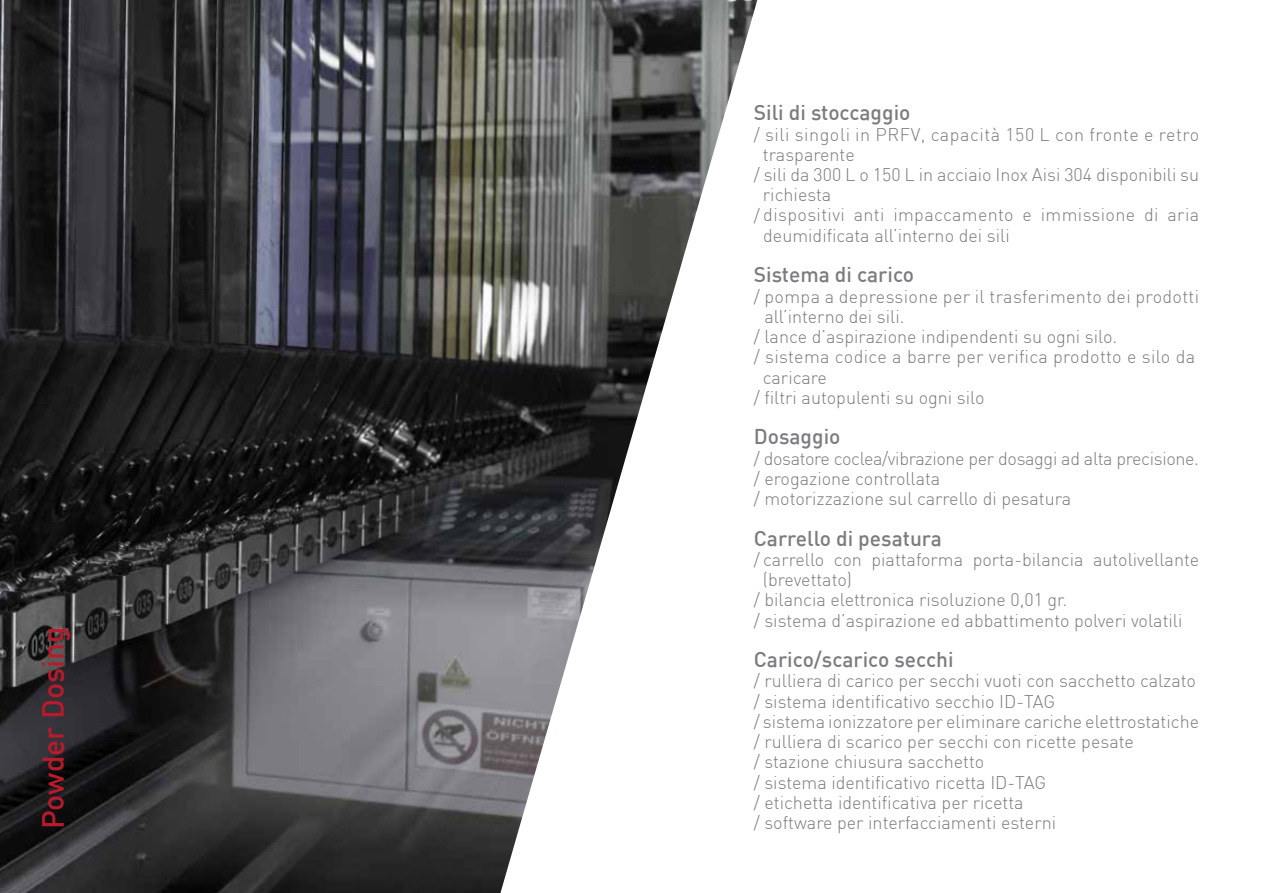
<style>
.page{position:relative;width:1263px;height:893px;background:#fff}
.page>*{position:absolute;margin:0;border:0;box-sizing:border-box;transform-origin:0 0}
.t1{font:500 30px "DIN";color:#b81b2b}
.t2{font:500 21px "DIN";color:#7b7c7e}
.t3{font:300 18px/20.2px "DIN";color:#7b7c7e}
.t4{font:300 18px "DIN";letter-spacing:.02em;color:#7b7c7e}
.t5{font:300 18px "DIN";letter-spacing:.03em;color:#7b7c7e}
</style>
<div class="page">
<img style="left:0;top:0;width:500px;height:893px">
<svg style="left:500px;top:0;width:258px;height:893px"></svg>
<h1 class="t1" style="left:34px;top:829px;width:204px;rotate:-90deg">Powder Dosing</h1>
<p class="t2" style="left:754px;top:99px;width:158px">Sili di stoccaggio</p>
<p class="t5" style="left:754px;top:123px;width:447px">/ sili singoli in PR FV, capacità 150 L con fronte e retro</p>
<p class="t3" style="left:763px;top:144px;width:93px">trasparente</p>
<p class="t3" style="left:754px;top:164px;width:447px">/ sili da 300 L o 150 L in acciaio Inox Aisi 304 disponibili su</p>
<p class="t3" style="left:763px;top:185px;width:70px">richiesta</p>
<p class="t4" style="left:754px;top:204px;width:447px">/ dispositivi anti impaccamento e immissione di aria</p>
<p class="t3" style="left:763px;top:225px;width:248px">deumidificata all’interno dei sili</p>
<p class="t2" style="left:754px;top:261px;width:162px">Sistema di carico</p>
<p class="t4" style="left:754px;top:285px;width:447px">/ pompa a depressione per il trasferimento dei prodotti</p>
<p class="t3" style="left:764px;top:306px;width:142px">all’interno dei sili.</p>
<p class="t3" style="left:754px;top:326px;width:365px">/ lance d’aspirazione indipendenti su ogni silo.</p>
<p class="t4" style="left:754px;top:346px;width:443px">/ sistema codice a barre per verifica prodotto e silo da</p>
<p class="t3" style="left:763px;top:367px;width:65px">caricare</p>
<p class="t3" style="left:754px;top:387px;width:232px">/ filtri autopulenti su ogni silo</p>
<p class="t2" style="left:754px;top:423px;width:88px">Dosaggio</p>
<p class="t3" style="left:754px;top:448px;width:447px">/ dosatore coclea/vibrazione per dosaggi ad alta precisione. / erogazione controllata<br>/ motorizzazione sul carrello di pesatura</p>
<p class="t2" style="left:754px;top:525px;width:190px">Carrello di pesatura</p>
<p class="t3" style="left:754px;top:549px;width:447px">/ carrello con piattaforma porta-bilancia autolivellante</p>
<p class="t3" style="left:763px;top:569px;width:90px">(brevettato)</p>
<p class="t3" style="left:754px;top:590px;width:315px">/ bilancia elettronica risoluzione 0,01 gr.</p>
<p class="t3" style="left:754px;top:610px;width:430px">/ sistema d’aspirazione ed abbattimento polveri volatili</p>
<p class="t2" style="left:754px;top:646px;width:201px">Carico/scarico secchi</p>
<p class="t3" style="left:754px;top:671px;width:447px">/ rulliera di carico per secchi vuoti con sacchetto calzato / sistema identificativo secchio ID-TAG<br>/ sistema ionizzatore per eliminare cariche elettrostatiche / rulliera di scarico per secchi con ricette pesate<br>/ stazione chiusura sacchetto<br>/ sistema identificativo ricetta ID-TAG<br>/ etichetta identificativa per ricetta</p>
<p class="t3" style="left:754px;top:812px;width:304px">/ software per interfacciamenti esterni</p>
</div>
